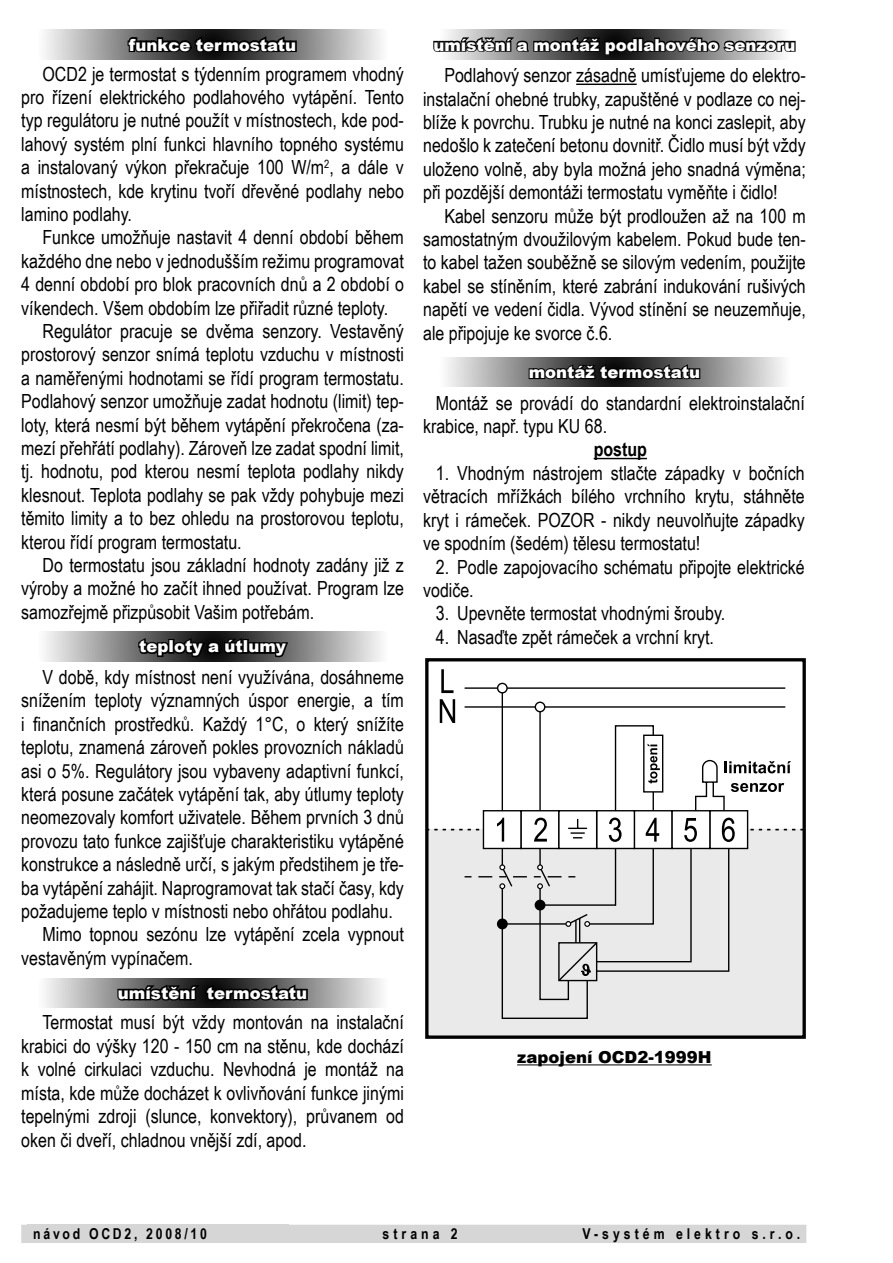
<style>
.page{position:relative;width:893px;height:1263px;background:#fff}
.page>*{position:absolute;margin:0;border:0;box-sizing:border-box;transform-origin:0 0}
.t1{font:19.5px/23.4px "Arial Narrow";color:#000;text-align:justify}
.t2{font:700 19.5px "Arial Narrow";color:#000}
.t3{font:900 16.5px "Arial";color:#fff}
.t4{font:900 16.5px "Arial";color:#000}
.t5{font:700 15px "Arial Narrow";letter-spacing:.265em;color:#000}
.t6{font:700 15px "Arial Narrow";letter-spacing:.18em;color:#000}
</style>
<div class="page">
<svg style="left:45px;top:30px;width:336px;height:30px;background:#9e9e9e"></svg>
<svg style="left:126px;top:34px;width:172px;height:22px;background:#1e1e1e"></svg>
<svg style="left:45px;top:978px;width:336px;height:30px;background:#a4a4a4"></svg>
<svg style="left:116px;top:982px;width:193px;height:23px;background:#242424"></svg>
<svg style="left:447px;top:30px;width:336px;height:30px;background:#7c7c7c"></svg>
<svg style="left:433px;top:35px;width:363px;height:21px;background:#494949"></svg>
<hr style="left:576px;top:84px;width:61px;height:1px;background:#000">
<hr style="left:594px;top:458px;width:53px;height:1px;background:#000">
<svg style="left:447px;top:357px;width:336px;height:30px;background:#979797"></svg>
<svg style="left:527px;top:362px;width:174px;height:19px;background:#202020"></svg>
<svg style="left:45px;top:631px;width:336px;height:30px;background:#a3a3a3"></svg>
<svg style="left:137px;top:635px;width:153px;height:25px;background:#1f1f1f"></svg>
<hr style="left:517px;top:1064px;width:195px;height:1px;background:#000">
<div style="left:427px;top:830px;width:377px;height:207px;background:#eaeaea"></div>
<hr style="left:465px;top:687px;width:320px;height:2px;background:#000">
<svg style="left:463px;top:706px;width:324px;height:266px"></svg>
<div style="left:425px;top:658px;width:381px;height:381px;border:3px solid #000"></div>
<svg style="left:501px;top:687px;width:224px;height:276px"></svg>
<div style="left:498px;top:683px;width:9px;height:10px;background:#fff;border-radius:50%"></div>
<div style="left:497px;top:683px;width:11px;height:10px;border:1px solid #000;border-radius:50%"></div>
<div style="left:634px;top:811px;width:38px;height:37px;background:#fff"></div>
<div style="left:634px;top:810px;width:39px;height:39px;border:1px solid #000"></div>
<svg style="left:440px;top:699px;width:15px;height:24px"></svg>
<svg style="left:441px;top:669px;width:12px;height:24px"></svg>
<svg style="left:535px;top:702px;width:10px;height:10px"></svg>
<div style="left:535px;top:701px;width:10px;height:11px;border:1px solid #000;border-radius:50%"></div>
<div style="left:710px;top:811px;width:38px;height:37px;background:#fff"></div>
<div style="left:709px;top:810px;width:39px;height:39px;border:1px solid #000"></div>
<div style="left:672px;top:811px;width:38px;height:37px;background:#fff"></div>
<div style="left:671px;top:810px;width:39px;height:39px;border:1px solid #000"></div>
<svg style="left:722px;top:818px;width:13px;height:24px"></svg>
<svg style="left:684px;top:818px;width:13px;height:24px"></svg>
<svg style="left:725px;top:761px;width:66px;height:12px"></svg>
<svg style="left:731px;top:783px;width:53px;height:9px"></svg>
<svg style="left:465px;top:724px;width:195px;height:295px"></svg>
<div style="left:21px;top:1225px;width:785px;height:18px;background:#d6d6d6"></div>
<div style="left:27px;top:1225px;width:262px;height:14px;background:#d6d6d6"></div>
<p class="t3" style="left:129px;top:33px;width:169px">funkce termostatu</p>
<p class="t1" style="left:21px;top:61px;width:384px;text-indent:21px">OCD2 je termostat s týdenním programem vhodný pro řízení elektrického podlahového vytápění. Tento typ regulátoru je nutné použít v místnostech, kde pod&shy;lahový systém plní funkci hlavního topného systému a instalovaný výkon překračuje 100 W/m<sup>2</sup>, a dále v místnostech, kde krytinu tvoří dřevěné podlahy nebo lamino podlahy.</p>
<p class="t1" style="left:43px;top:225px;width:363px">Funkce umožňuje nastavit 4 denní období během</p>
<p class="t1" style="left:21px;top:248px;width:384px">každého dne nebo v jednodušším režimu programovat</p>
<p class="t1" style="left:21px;top:272px;width:384px">4 denní období pro blok pracovních dnů a 2 období o</p>
<p class="t1" style="left:21px;top:295px;width:368px">víkendech. Všem obdobím lze přiřadit různé teploty.</p>
<p class="t1" style="left:43px;top:319px;width:363px">Regulátor pracuje se dvěma senzory. Vestavěný</p>
<p class="t1" style="left:21px;top:342px;width:384px">prostorový senzor snímá teplotu vzduchu v místnosti</p>
<p class="t1" style="left:21px;top:365px;width:384px">a naměřenými hodnotami se řídí program termostatu.</p>
<p class="t1" style="left:21px;top:389px;width:384px">Podlahový senzor umožňuje zadat hodnotu (limit) tep-</p>
<p class="t1" style="left:21px;top:412px;width:384px">loty, která nesmí být během vytápění překročena (za-</p>
<p class="t1" style="left:21px;top:436px;width:384px">mezí přehřátí podlahy). Zároveň lze zadat spodní limit,</p>
<p class="t1" style="left:21px;top:459px;width:384px">tj. hodnotu, pod kterou nesmí teplota podlahy nikdy</p>
<p class="t1" style="left:21px;top:482px;width:384px">klesnout. Teplota podlahy se pak vždy pohybuje mezi</p>
<p class="t1" style="left:21px;top:506px;width:384px">těmito limity a to bez ohledu na prostorovou teplotu,</p>
<p class="t1" style="left:21px;top:529px;width:222px">kterou řídí program termostatu.</p>
<p class="t1" style="left:43px;top:553px;width:363px">Do termostatu jsou základní hodnoty zadány již z</p>
<p class="t1" style="left:21px;top:576px;width:384px">výroby a možné ho začít ihned používat. Program lze</p>
<p class="t1" style="left:21px;top:599px;width:294px">samozřejmě přizpůsobit Vašim potřebám.</p>
<p class="t3" style="left:139px;top:634px;width:148px">teploty a útlumy</p>
<p class="t1" style="left:43px;top:665px;width:363px">V době, kdy místnost není využívána, dosáhneme</p>
<p class="t1" style="left:21px;top:688px;width:384px">snížením teploty významných úspor energie, a tím</p>
<p class="t1" style="left:21px;top:711px;width:384px">i finančních prostředků. Každý 1°C, o který snížíte</p>
<p class="t1" style="left:21px;top:735px;width:384px">teplotu, znamená zároveň pokles provozních nákladů</p>
<p class="t1" style="left:21px;top:758px;width:384px">asi o 5%. Regulátory jsou vybaveny adaptivní funkcí,</p>
<p class="t1" style="left:21px;top:782px;width:384px">která posune začátek vytápění tak, aby útlumy teploty</p>
<p class="t1" style="left:21px;top:805px;width:384px">neomezovaly komfort uživatele. Během prvních 3 dnů</p>
<p class="t1" style="left:21px;top:828px;width:384px">provozu tato funkce zajišťuje charakteristiku vytápěné</p>
<p class="t1" style="left:21px;top:852px;width:384px">konstrukce a následně určí, s jakým předstihem je tře-</p>
<p class="t1" style="left:21px;top:875px;width:384px">ba vytápění zahájit. Naprogramovat tak stačí časy, kdy</p>
<p class="t1" style="left:21px;top:899px;width:373px">požadujeme teplo v místnosti nebo ohřátou podlahu.</p>
<p class="t1" style="left:43px;top:922px;width:363px">Mimo topnou sezónu lze vytápění zcela vypnout</p>
<p class="t1" style="left:21px;top:945px;width:173px">vestavěným vypínačem.</p>
<p class="t3" style="left:118px;top:981px;width:191px">umístění termostatu</p>
<p class="t1" style="left:21px;top:1010px;width:384px;text-indent:21px">Termostat musí být vždy montován na instalační krabici do výšky 120 - 150 cm na stěnu, kde dochází k volné cirkulaci vzduchu. Nevhodná je montáž na místa, kde může docházet k ovlivňování funkce jinými tepelnými zdroji (slunce, konvektory), průvanem od oken či dveří, chladnou vnější zdí, apod.</p>
<p class="t3" style="left:433px;top:33px;width:363px">umístění a montáž podlahového senzoru</p>
<p class="t1" style="left:423px;top:63px;width:384px;text-indent:21px">Podlahový senzor zásadně umísťujeme do elektro&shy;instalační ohebné trubky, zapuštěné v podlaze co nej&shy;blíže k povrchu. Trubku je nutné na konci zaslepit, aby nedošlo k zatečení betonu dovnitř. Čidlo musí být vždy uloženo volně, aby byla možná jeho snadná výměna; při pozdější demontáži termostatu vyměňte i čidlo!</p>
<p class="t1" style="left:423px;top:203px;width:384px;text-indent:21px">Kabel senzoru může být prodloužen až na 100 m samostatným dvoužilovým kabelem. Pokud bude ten&shy;to kabel tažen souběžně se silovým vedením, použijte kabel se stíněním, které zabrání indukování rušivých napětí ve vedení čidla. Vývod stínění se neuzemňuje, ale připojuje ke svorce č.6.</p>
<p class="t3" style="left:529px;top:360px;width:173px">montáž termostatu</p>
<p class="t1" style="left:423px;top:390px;width:383px;text-indent:13px">Montáž se provádí do standardní elektroinstalační krabice, např. typu KU 68.</p>
<p class="t2" style="left:594px;top:435px;width:55px">postup</p>
<p class="t1" style="left:423px;top:461px;width:383px;text-indent:13px">1. Vhodným nástrojem stlačte západky v bočních větracích mřížkách bílého vrchního krytu, stáhněte kryt i rámeček. POZOR - nikdy neuvolňujte západky ve spodním (šedém) tělesu termostatu!</p>
<p class="t1" style="left:423px;top:554px;width:383px;text-indent:13px">2. Podle zapojovacího schématu připojte elektrické vodiče.</p>
<p class="t1" style="left:436px;top:601px;width:291px">3. Upevněte termostat vhodnými šrouby.</p>
<p class="t1" style="left:436px;top:624px;width:280px">4. Nasaďte zpět rámeček a vrchní kryt.</p>
<p class="t4" style="left:517px;top:1045px;width:196px">zapojení OCD2-1999H</p>
<p class="t6" style="left:33px;top:1222px;width:175px">návod OCD2, 2008/10</p>
<p class="t5" style="left:383px;top:1222px;width:77px">strana 2</p>
<p class="t5" style="left:583px;top:1222px;width:219px">V-systém elektro s.r.o.</p>
</div>
